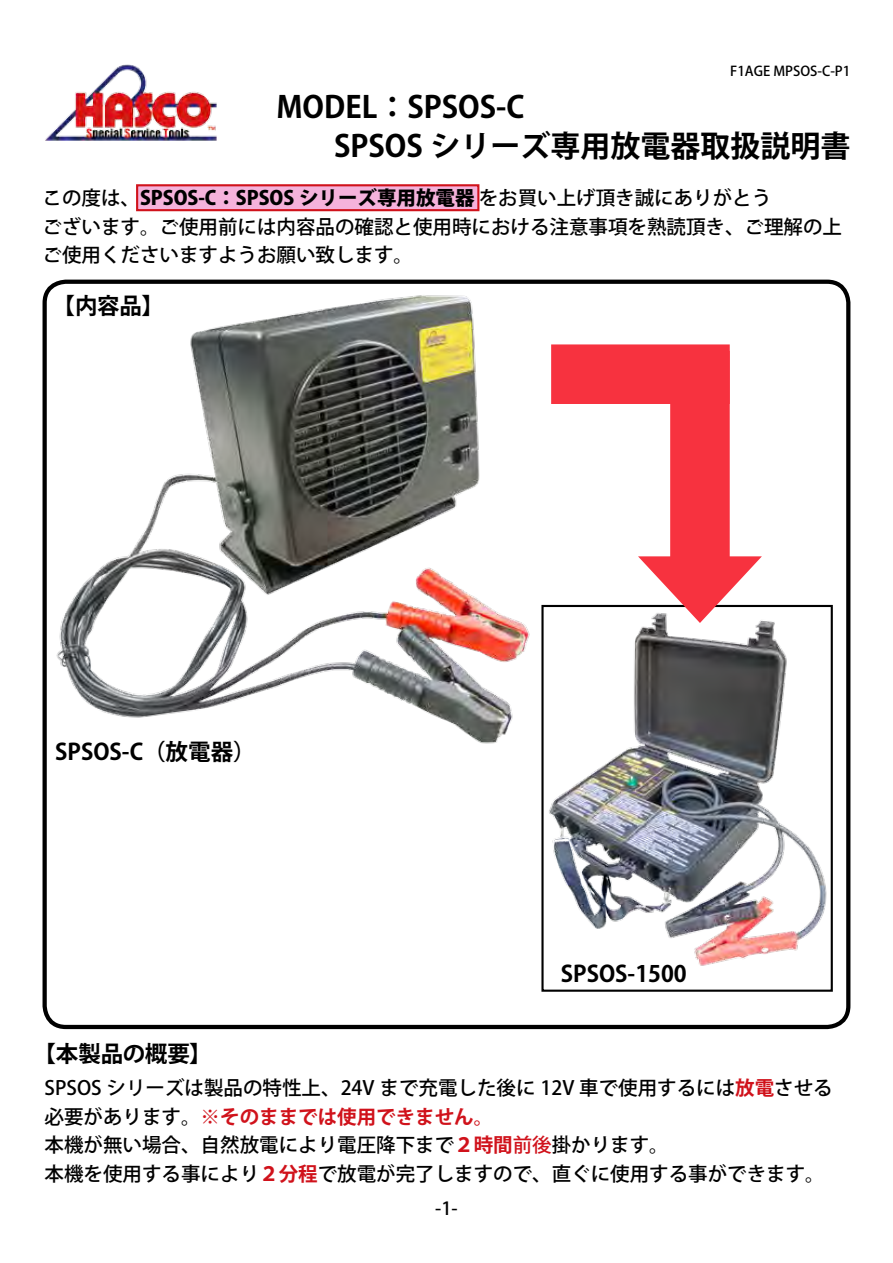
<style>
.page{position:relative;width:893px;height:1263px;background:#fff}
.page>*{position:absolute;margin:0;border:0;box-sizing:border-box;transform-origin:0 0}
.t1{font:700 30px/39px "Koz Go Pro";color:#000}
.t2{font:700 22.5px "Koz Go Pro";color:#000}
.t3{font:500 19.5px/28.5px "Koz Go Pro";color:#000}
.t4{font:500 18px "Koz Go Pro";color:#000}
.t5{font:500 13.5px "Koz Go Pro";color:#000}
.s1{font-weight:800}
.s2{font-weight:700;color:#d0121b}
.s3{color:#d0121b}
</style>
<div class="page">
<div style="left:43px;top:280px;width:807px;height:749px;border:4px solid #000;border-radius:21px"></div>
<div style="left:137px;top:185px;width:341px;height:25px;background:#f5b2db"></div>
<div style="left:136px;top:184px;width:343px;height:27px;border:2px solid #d0121b"></div>
<img style="left:549px;top:620px;width:278px;height:346px">
<div style="left:541px;top:605px;width:292px;height:387px;border:2px solid #000"></div>
<img style="left:51px;top:289px;width:479px;height:455px">
<div style="left:670px;top:351px;width:60px;height:224px;background:#f7323f"></div>
<svg style="left:638px;top:556px;width:124px;height:67px"></svg>
<div style="left:551px;top:344px;width:179px;height:60px;background:#f7323f"></div>
<img style="left:45px;top:64px;width:172px;height:77px">
<p class="t5" style="left:730px;top:62px;width:122px">1F AGE MPSOS C- 1P-</p>
<h1 class="t1" style="left:334px;top:89px;width:518px;text-indent:-58px">MODEL：SPSOS C-<br>SPSOS シリーズ専用放電器取扱説明書</h1>
<p class="t3" style="left:43px;top:185px;width:801px">この度は、<span class="s1">SPSOS ：C - SPSOS シリーズ専用放電器</span>をお買い上げ頂き誠にありがとう<br>ございます。ご使用前には内容品の確認と使用時における注意事項を熟読頂き、ご理解の上ご使用くださいますようお願い致します。</p>
<p class="t2" style="left:53px;top:292px;width:113px">【内容品【</p>
<p class="t2" style="left:55px;top:737px;width:202px">SPSOS （C - 放電器(</p>
<p class="t2" style="left:33px;top:1039px;width:180px">【本製品の概要【</p>
<p class="t2" style="left:561px;top:959px;width:127px">SPSOS-1500</p>
<p class="t3" style="left:45px;top:1075px;width:790px">SPSOS シリーズは製品の特性上、24V まで充電した後に 12V 車で使用するには<span class="s2">放電</span>させる必要があります。<span class="s2">※そのままでは使用できません。<br></span>本機が無い場合、自然放電により電圧降下まで<span class="s2">２時間</span><span class="s3">前後</span>掛かります。<br>本機を使用する事により<span class="s2">２分程</span>で放電が完了しますので、直ぐに使用する事ができます。</p>
<p class="t4" style="left:435px;top:1197px;width:24px">-1-</p>
</div>
